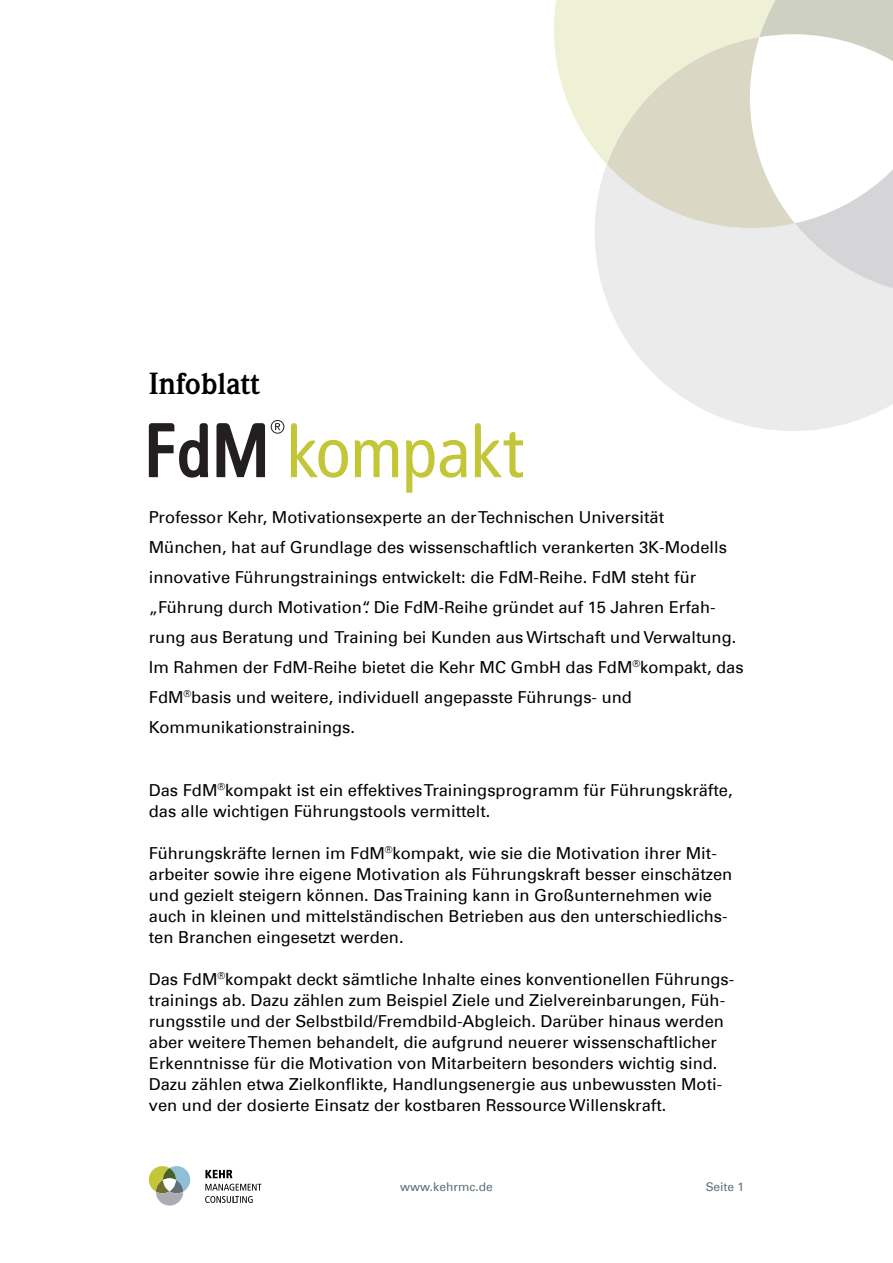
<style>
.page{position:relative;width:893px;height:1263px;background:#fff}
.page>*{position:absolute;margin:0;border:0;box-sizing:border-box;transform-origin:0 0}
.t1{font:700 30px "Weidemann Std";color:#000}
.t2{font:16.5px/21px "Univers Com 55 Roman";color:#000}
.t3{font:12px "Univers Com 55 Roman";color:#616e77}
</style>
<div class="page">
<svg style="left:554px;top:0;width:53px;height:165px;fill:#eff1d6"></svg>
<svg style="left:595px;top:165px;width:298px;height:266px;fill:#ebebec"></svg>
<svg style="left:607px;top:0;width:286px;height:296px"></svg>
<svg style="left:149px;top:1166px;width:41px;height:40px"></svg>
<svg style="left:205px;top:1170px;width:56px;height:33px"></svg>
<svg style="left:149px;top:423px;width:59px;height:55px"></svg>
<svg style="left:216px;top:423px;width:49px;height:54px"></svg>
<svg style="left:271px;top:420px;width:13px;height:14px"></svg>
<svg style="left:355px;top:440px;width:43px;height:37px"></svg>
<svg style="left:475px;top:423px;width:48px;height:55px"></svg>
<svg style="left:291px;top:423px;width:57px;height:55px"></svg>
<svg style="left:406px;top:440px;width:61px;height:53px"></svg>
<h1 class="t1" style="left:149px;top:366px;width:112px">Infoblatt</h1>
<p class="t2" style="left:149px;top:502px;width:596px;line-height:30px">Professor Kehr, Motivationsexperte an der Technischen Universität München, hat auf Grundlage des wissenschaftlich verankerten 3K-Modells innovative Führungstrainings entwickelt: die FdM-Reihe. FdM steht für „Führung durch Motivation“. Die FdM-Reihe gründet auf 15 Jahren Erfah&shy;rung aus Beratung und Training bei Kunden aus Wirtschaft und Verwaltung.<br>Im Rahmen der FdM-Reihe bietet die Kehr MC GmbH das FdM<sup>®</sup>kompakt, das FdM<sup>®</sup>basis und weitere, individuell angepasste Führungs- und Kommunikationstrainings.</p>
<p class="t2" style="left:149px;top:779px;width:585px">Das FdM<sup>®</sup>kompakt ist ein effektives Trainingsprogramm für Führungskräfte, das alle wichtigen Führungstools vermittelt.</p>
<p class="t2" style="left:149px;top:842px;width:585px">Führungskräfte lernen im FdM<sup>®</sup>kompakt, wie sie die Motivation ihrer Mit&shy;arbeiter sowie ihre eigene Motivation als Führungskraft besser einschätzen und gezielt steigern können. Das Training kann in Großunternehmen wie auch in kleinen und mittelständischen Betrieben aus den unterschiedlichs&shy;ten Branchen eingesetzt werden.</p>
<p class="t2" style="left:149px;top:968px;width:587px">Das FdM<sup>®</sup>kompakt deckt sämtliche Inhalte eines konventionellen Führungs&shy;trainings ab. Dazu zählen zum Beispiel Ziele und Zielvereinbarungen, Füh&shy;rungsstile und der Selbstbild/Fremdbild-Abgleich. Darüber hinaus werden aber weitere Themen behandelt, die aufgrund neuerer wissenschaftlicher Erkenntnisse für die Motivation von Mitarbeitern besonders wichtig sind.<br>Dazu zählen etwa Zielkonflikte, Handlungsenergie aus unbewussten Moti&shy;ven und der dosierte Einsatz der kostbaren Ressource Willenskraft.</p>
<p class="t3" style="left:400px;top:1180px;width:94px">www.kehrmc.de</p>
<p class="t3" style="left:706px;top:1180px;width:40px">Seite 1</p>
</div>
